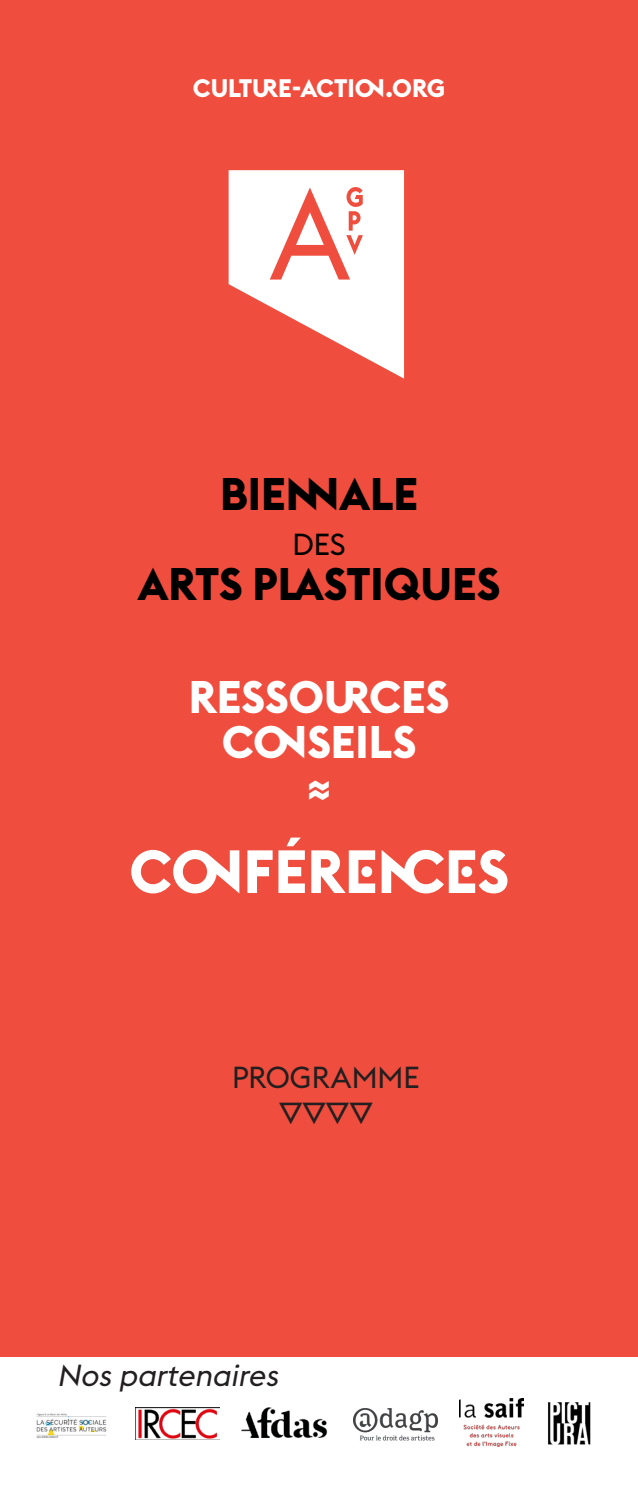
<style>
.page{position:relative;width:638px;height:1489px;background:#fff}
.page>*{position:absolute;margin:0;border:0;box-sizing:border-box;transform-origin:0 0}
.t1{font:700 60px "Euclid Flex";color:#fff}
.t2{font:700 45px "Euclid Flex";color:#000}
.t3{font:700 45px/45px "Euclid Flex";color:#fff;text-align:center}
.t4{font:italic 30px "Euclid Flex";color:#231f20}
.t5{font:30px "Euclid Flex";color:#231f20}
.t6{font:30px "Euclid Flex";color:#000}
.t7{font:700 25px "Euclid Flex";color:#fff}
</style>
<div class="page">
<div style="left:0;top:0;width:638px;height:1488px;background:#ef4d3d"></div>
<div style="left:0;top:1357px;width:638px;height:131px;background:#fff"></div>
<svg style="left:229px;top:170px;width:175px;height:208px"></svg>
<img style="left:241px;top:1407px;width:87px;height:30px">
<img style="left:460px;top:1398px;width:64px;height:48px">
<img style="left:353px;top:1408px;width:85px;height:33px">
<img style="left:36px;top:1413px;width:71px;height:25px">
<img style="left:135px;top:1407px;width:85px;height:32px">
<img style="left:548px;top:1402px;width:43px;height:43px">
<p class="t7" style="left:193px;top:74px;width:254px">CULTURE-ACTION.ORG</p>
<p class="t2" style="left:220px;top:468px;width:199px">BIENNALE</p>
<p class="t6" style="left:292px;top:527px;width:55px">DES</p>
<p class="t2" style="left:138px;top:558px;width:364px">ARTS PLASTIQUES</p>
<p class="t3" style="left:189px;top:674px;width:262px">RESSOURCES</p>
<p class="t3" style="left:222px;top:719px;width:196px">CONSEILS ≈</p>
<p class="t1" style="left:129px;top:837px;width:381px">CONFÉRENCES</p>
<p class="t5" style="left:232px;top:1059px;width:189px">PROGRAMME</p>
<p class="t5" style="left:279px;top:1095px;width:95px">▽▽▽▽</p>
<p class="t4" style="left:57px;top:1358px;width:233px">Nospartenaires</p>
</div>
